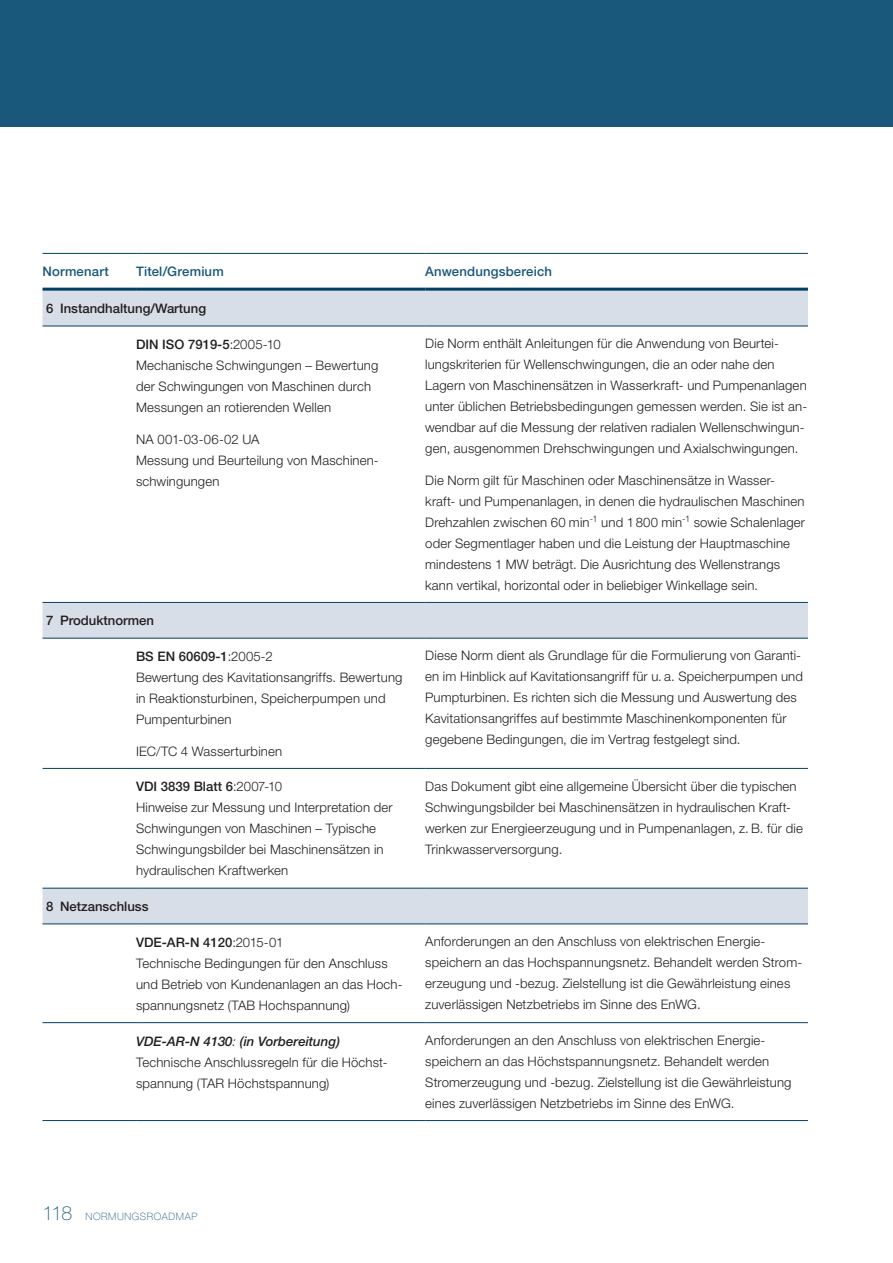
<style>
.page{position:relative;width:893px;height:1263px;background:#fff}
.page>*{position:absolute;margin:0;border:0;box-sizing:border-box;transform-origin:0 0}
.Tabelle_Copy{font:300 13.2px/21px "Helvetica Neue LT Pro";letter-spacing:.01em;color:#231f20}
.Tabelle_Copy-2{font:500 13.2px "Helvetica Neue";color:#231f20}
.Tabellenkopf{font:500 13.2px "Helvetica Neue";letter-spacing:.015em;color:#19587b}
.t1{font:100 10.2px "Helvetica Neue LT Pro";letter-spacing:.065em;color:#19587b}
.s1{font-family:"Helvetica Neue";font-weight:500}
.s2{font-family:"Helvetica Neue";font-weight:500;font-style:italic}
.s3{font-family:"Helvetica Neue";font-style:italic}
.s4{font-family:"Helvetica Neue";font-size:19.5px}
</style>
<div class="page">
<div style="left:0;top:0;width:893px;height:126px;background:#19587b"></div>
<svg style="left:43px;top:291px;width:765px;height:632px"></svg>
<hr style="left:43px;top:638px;width:93px;height:1px;background:#004064">
<hr style="left:136px;top:638px;width:289px;height:1px;background:#004064">
<hr style="left:425px;top:638px;width:383px;height:1px;background:#004064">
<hr style="left:43px;top:923px;width:93px;height:1px;background:#004064">
<hr style="left:136px;top:923px;width:289px;height:1px;background:#004064">
<hr style="left:425px;top:923px;width:383px;height:1px;background:#004064">
<hr style="left:43px;top:253px;width:93px;height:1px;background:#004064">
<hr style="left:136px;top:253px;width:289px;height:1px;background:#004064">
<hr style="left:425px;top:253px;width:383px;height:1px;background:#004064">
<hr style="left:43px;top:288px;width:93px;height:3px;background:#004064">
<hr style="left:136px;top:288px;width:289px;height:3px;background:#004064">
<hr style="left:425px;top:288px;width:383px;height:3px;background:#004064">
<hr style="left:43px;top:1120px;width:93px;height:1px;background:#004064">
<hr style="left:136px;top:1120px;width:289px;height:1px;background:#004064">
<hr style="left:425px;top:1120px;width:383px;height:1px;background:#004064">
<hr style="left:43px;top:326px;width:93px;height:1px;background:#004064">
<hr style="left:136px;top:326px;width:289px;height:1px;background:#004064">
<hr style="left:425px;top:326px;width:383px;height:1px;background:#004064">
<hr style="left:43px;top:602px;width:93px;height:1px;background:#004064">
<hr style="left:136px;top:602px;width:289px;height:1px;background:#004064">
<hr style="left:425px;top:602px;width:383px;height:1px;background:#004064">
<hr style="left:43px;top:1022px;width:93px;height:1px;background:#004064">
<hr style="left:136px;top:1022px;width:289px;height:1px;background:#004064">
<hr style="left:425px;top:1022px;width:383px;height:1px;background:#004064">
<hr style="left:43px;top:768px;width:93px;height:1px;background:#004064">
<hr style="left:136px;top:768px;width:289px;height:1px;background:#004064">
<hr style="left:425px;top:768px;width:383px;height:1px;background:#004064">
<hr style="left:43px;top:888px;width:93px;height:1px;background:#004064">
<hr style="left:136px;top:888px;width:289px;height:1px;background:#004064">
<hr style="left:425px;top:888px;width:383px;height:1px;background:#004064">
<p class="Tabellenkopf" style="left:43px;top:264px;width:68px">Normenart</p>
<p class="Tabellenkopf" style="left:136px;top:264px;width:89px">Titel/Gremium</p>
<p class="Tabellenkopf" style="left:425px;top:264px;width:128px">Anwendungsbereich</p>
<p class="Tabelle_Copy-2" style="left:46px;top:301px;width:161px">6 Instandhaltung/Wartung</p>
<p class="Tabelle_Copy" style="left:136px;top:333px;width:244px"><span class="s1">DIN ISO 7919-5</span>:2005-10<br>Mechanische Schwingungen – Bewertung der Schwingungen von Maschinen durch Messungen an rotierenden Wellen</p>
<p class="Tabelle_Copy" style="left:136px;top:428px;width:244px">NA 001-03-06-02 UA<br>Messung und Beurteilung von Maschinen&shy;schwingungen</p>
<p class="Tabelle_Copy" style="left:425px;top:333px;width:383px">Die Norm enthält Anleitungen für die Anwendung von Beurtei&shy;lungskriterien für Wellenschwingungen, die an oder nahe den Lagern von Maschinensätzen in Wasserkraft- und Pumpenanlagen unter üblichen Betriebsbedingungen gemessen werden. Sie ist an&shy;wendbar auf die Messung der relativen radialen Wellenschwingun&shy;gen, ausgenommen Drehschwingungen und Axialschwingungen.</p>
<p class="Tabelle_Copy" style="left:425px;top:469px;width:381px">Die Norm gilt für Maschinen oder Maschinensätze in Wasser&shy;kraft- und Pumpenanlagen, in denen die hydraulischen Maschinen Drehzahlen zwischen 60 min<sup>-1</sup> und 1800 min<sup>-1</sup> sowie Schalenlager oder Segmentlager haben und die Leistung der Hauptmaschine mindestens 1 MW beträgt. Die Ausrichtung des Wellenstrangs kann vertikal, horizontal oder in beliebiger Winkellage sein.</p>
<p class="Tabelle_Copy-2" style="left:46px;top:613px;width:109px">7 Produktnormen</p>
<p class="Tabelle_Copy" style="left:136px;top:646px;width:268px"><span class="s1">BS EN 60609-1</span>:2005-2<br>Bewertung des Kavitationsangriffs. Bewertung in Reaktionsturbinen, Speicherpumpen und<br>Pumpenturbinen</p>
<p class="Tabelle_Copy" style="left:136px;top:740px;width:148px">IEC/TC 4 Wasserturbinen</p>
<p class="Tabelle_Copy" style="left:425px;top:645px;width:379px">Diese Norm dient als Grundlage für die Formulierung von Garanti&shy;en im Hinblick auf Kavitationsangriff für u. a. Speicherpumpen und Pumpturbinen. Es richten sich die Messung und Auswertung des Kavitationsangriffes auf bestimmte Maschinenkomponenten für gegebene Bedingungen, die im Vertrag festgelegt sind.</p>
<p class="Tabelle_Copy" style="left:136px;top:776px;width:258px"><span class="s1">VDI 3839 Blatt 6</span>:2007-10<br>Hinweise zur Messung und Interpretation der Schwingungen von Maschinen – Typische Schwingungsbilder bei Maschinensätzen in hydraulischen Kraftwerken</p>
<p class="Tabelle_Copy" style="left:425px;top:775px;width:379px">Das Dokument gibt eine allgemeine Übersicht über die typischen Schwingungsbilder bei Maschinensätzen in hydraulischen Kraft&shy;werken zur Energieerzeugung und in Pumpenanlagen, z. B. für die Trinkwasserversorgung.</p>
<p class="Tabelle_Copy-2" style="left:46px;top:898px;width:104px">8 Netzanschluss</p>
<p class="Tabelle_Copy" style="left:136px;top:931px;width:268px"><span class="s1">VDE-AR-N 4120</span>:2015-01<br>Technische Bedingungen für den Anschluss und Betrieb von Kundenanlagen an das Hoch&shy;spannungsnetz (TAB Hochspannung)</p>
<p class="Tabelle_Copy" style="left:425px;top:930px;width:379px">Anforderungen an den Anschluss von elektrischen Energie&shy;speichern an das Hochspannungsnetz. Behandelt werden Strom&shy;erzeugung und -bezug. Zielstellung ist die Gewährleistung eines zuverlässigen Netzbetriebs im Sinne des EnWG.</p>
<p class="Tabelle_Copy" style="left:136px;top:1030px;width:253px"><span class="s2">VDE-AR-N 4130</span><span class="s3">:</span> <span class="s2">(in Vorbereitung)<br></span>Technische Anschlussregeln für die Höchst&shy;spannung (TAR Höchstspannung)</p>
<p class="Tabelle_Copy" style="left:425px;top:1029px;width:368px">Anforderungen an den Anschluss von elektrischen Energie&shy;speichern an das Höchstspannungsnetz. Behandelt werden Stromerzeugung und -bezug. Zielstellung ist die Gewährleistung eines zuverlässigen Netzbetriebs im Sinne des EnWG.</p>
<p class="t1" style="left:43px;top:1210px;width:156px"><span class="s4">118</span> NORMUNGSROADMAP</p>
</div>
